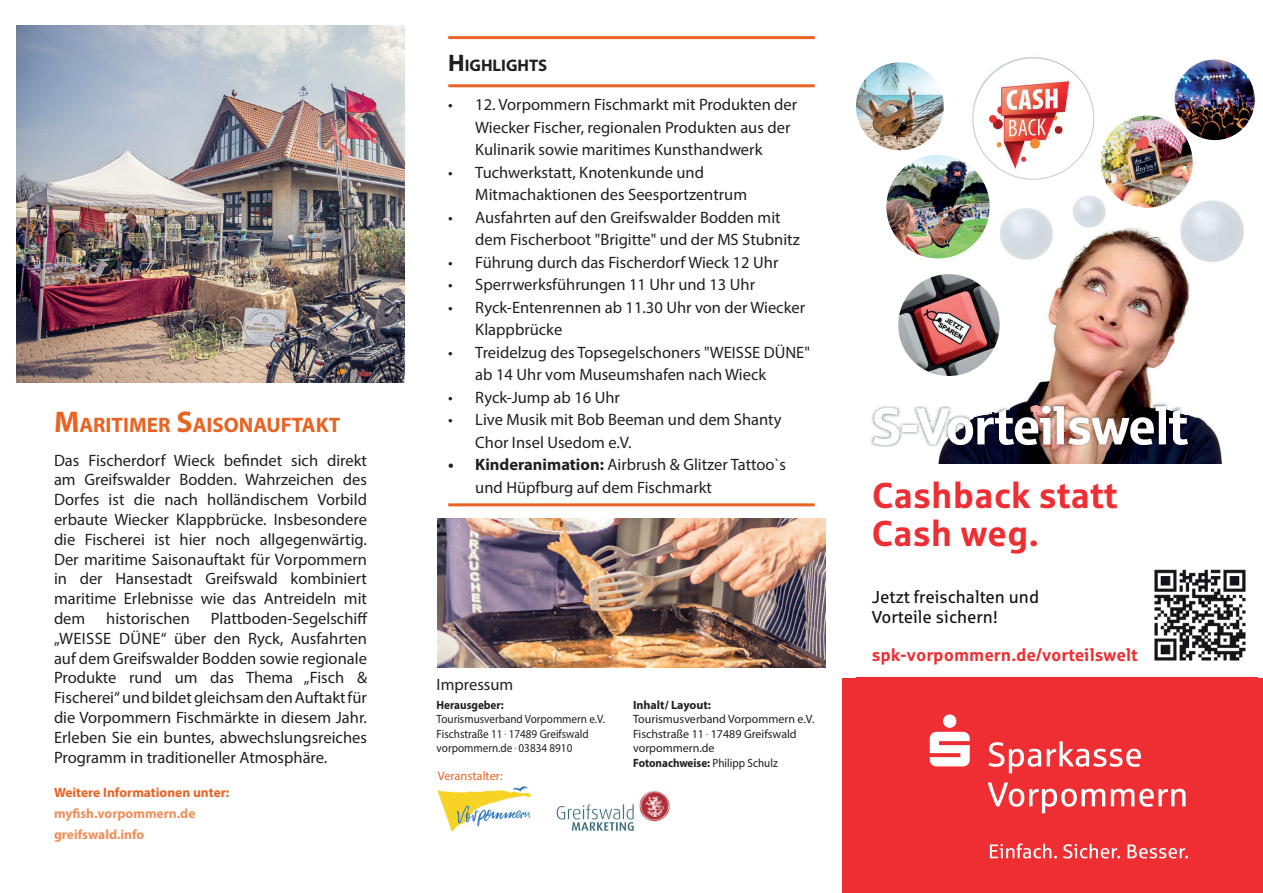
<style>
.page{position:relative;width:1263px;height:893px;background:#fff}
.page>*{position:absolute;margin:0;border:0;box-sizing:border-box;transform-origin:0 0}
.t1{font:700 66.45px "Sparkasse Head";color:#fff}
.t2{font:700 52.05px "Sparkasse Head";color:#fff}
.t3{font:700 36px/37.8px "Sparkasse Rg";color:#ee2e33}
.t4{font:700 21px "Myriad Pro";color:#e86424}
.t5{font:17.4px/19px "Sparkasse Rg";color:#151418}
.t6{font:700 17.4px "Sparkasse Rg";color:#ee2e33}
.t7{font:700 16.8px "Myriad Pro";color:#231f20}
.t8{font:16.5px/19.8px "Myriad Pro";color:#231f20}
.t9{font:700 13.5px/21px "Myriad Pro";color:#ef8f5a}
.t10{font:700 13.5px "Myriad Pro";color:#e86424}
.t11{font:12.45px "Myriad Pro";color:#e86424}
.t12{font:12px/14.4px "Myriad Pro";color:#231f20;scale:.93 1}
.t13{font:12px/14.4px "Myriad Pro";color:#231f20}
.t14{font:700 12px "Myriad Pro";color:#231f20;scale:.93 1}
.t15{font:700 12px "Myriad Pro";color:#231f20}
.s1{font-size:30px}
.s2{font-size:24px}
.s3{font-weight:700}
.s4{font-weight:400}
</style>
<div class="page">
<img style="left:17px;top:26px;width:387px;height:357px">
<hr style="left:448px;top:84px;width:367px;height:3px;background:#e86424">
<hr style="left:448px;top:36px;width:367px;height:3px;background:#e86424">
<img style="left:438px;top:787px;width:94px;height:45px">
<img style="left:438px;top:519px;width:387px;height:148px">
<hr style="left:448px;top:503px;width:367px;height:3px;background:#e86424">
<img style="left:556px;top:791px;width:114px;height:40px">
<div style="left:842px;top:677px;width:421px;height:216px;background:#ee2e33"></div>
<img style="left:856px;top:57px;width:399px;height:407px">
<img style="left:856px;top:62px;width:88px;height:88px;border-radius:44px">
<img style="left:1175px;top:60px;width:80px;height:80px;border-radius:40px">
<img style="left:973px;top:58px;width:121px;height:121px;border-radius:60px">
<img style="left:886px;top:155px;width:104px;height:103px;border-radius:52px">
<img style="left:1101px;top:116px;width:91px;height:92px;border-radius:46px">
<img style="left:898px;top:274px;width:102px;height:102px;border-radius:51px">
<img style="left:870px;top:388px;width:320px;height:64px">
<img style="left:1154px;top:569px;width:92px;height:92px">
<p class="t4" style="left:54px;top:412px;width:288px"><span class="s1">M</span>ARITIMER <span class="s1">S</span>AISONAUFTAKT</p>
<p class="t8" style="left:54px;top:450px;width:314px;text-align:justify">Das Fischerdorf Wieck befindet sich direkt am Greifswalder Bodden. Wahrzeichen des Dorfes ist die nach holländischem Vorbild erbaute Wiecker Klappbrücke. Insbesondere die Fischerei ist hier noch allgegenwärtig.<br>Der maritime Saisonauftakt für Vorpommern in der Hansestadt Greifswald kombiniert maritime Erlebnisse wie das Antreideln mit dem</p>
<p class="t8" style="left:54px;top:608px;width:315px;text-align:justify;text-indent:157px">Plattboden-Segelschiff „WEISSE DÜNE“ über den Ryck, Ausfahrten auf dem Greifswalder Bodden sowie regionale Produkte rund um das Thema „Fisch &amp; Fischerei“ und bildet gleichsam den Auftakt für die Vorpommern Fischmärkte in diesem Jahr.<br>Erleben Sie ein buntes, abwechslungsreiches Programm in traditioneller Atmosphäre.</p>
<p class="t10" style="left:54px;top:784px;width:177px">Weitere Informationen unter:</p>
<p class="t9" style="left:54px;top:802px;width:143px">myfish.vorpommern.de greifswald.info</p>
<p class="t8" style="left:106px;top:608px;width:85px">historischen</p>
<p class="t7" style="left:448px;top:54px;width:99px"><span class="s2">H</span> IGHLIGHTS</p>
<p class="t8" style="left:475px;top:93px;width:323px;line-height:22.5px;text-indent:-27px">• 12. Vorpommern Fischmarkt mit Produkten der<br>Wiecker Fischer, regionalen Produkten aus der<br>Kulinarik sowie maritimes Kunsthandwerk</p>
<p class="t8" style="left:475px;top:161px;width:273px;line-height:22.5px;text-indent:-27px">• Tuchwerkstatt, Knotenkunde und<br>Mitmachaktionen des Seesportzentrum</p>
<p class="t8" style="left:475px;top:206px;width:326px;line-height:22.5px;text-indent:-27px">• Ausfahrten auf den Greifswalder Bodden mit dem Fischerboot "Brigitte" und der MS Stubnitz</p>
<p class="t8" style="left:448px;top:252px;width:332px">• Führung durch das Fischerdorf Wieck 12 Uhr</p>
<p class="t8" style="left:448px;top:275px;width:308px">• Sperrwerksführungen 11 Uhr und 13 Uhr</p>
<p class="t8" style="left:475px;top:296px;width:331px;line-height:22.5px;text-indent:-27px">• Ryck-Entenrennen ab 11.30 Uhr von der Wiecker<br>Klappbrücke</p>
<p class="t8" style="left:475px;top:341px;width:336px;line-height:22.5px;text-indent:-27px">• Treidelzug des Topsegelschoners "WEISSE DÜNE" ab 14 Uhr vom Museumshafen nach Wieck</p>
<p class="t8" style="left:448px;top:387px;width:173px">• Ryck-Jump ab 16 Uhr</p>
<p class="t8" style="left:475px;top:408px;width:308px;line-height:22.5px;text-indent:-27px">• Live Musik mit Bob Beeman und dem Shanty<br>Chor Insel Usedom e.V.</p>
<p class="t8" style="left:475px;top:453px;width:312px;line-height:22.5px;text-indent:-27px"><span class="s3">• Kinderanimation:</span> Airbrush &amp; Glitzer Tattoo`s und Hüpfburg auf dem Fischmarkt</p>
<p class="t8" style="left:437px;top:674px;width:78px">Impressum</p>
<p class="t14" style="left:437px;top:697px;width:73px">Herausgeber:</p>
<p class="t12" style="left:437px;top:712px;width:183px">Tourismusverband Vorpommern e.V.<br>Fischstraße 11 . 17489 Greifswald vorpommern.de . 03834 8910</p>
<p class="t11" style="left:438px;top:768px;width:66px">Veranstalter:</p>
<p class="t15" style="left:633px;top:697px;width:79px">Inhalt/ Layout:</p>
<p class="t13" style="left:633px;top:712px;width:183px">Tourismusverband Vorpommern e.V.<br>Fischstraße 11 . 17489 Greifswald vorpommern.de</p>
<p class="t14" style="left:633px;top:755px;width:157px">Fotonachweise: <span class="s4">Philipp Schulz</span></p>
<h1 class="t1" style="left:874px;top:395px;width:285px">inspiriert.</h1>
<h3 class="t3" style="left:871px;top:480px;width:248px">Cashback statt<br>Cash weg.</h3>
<p class="t5" style="left:872px;top:588px;width:169px">Jetzt freischalten und<br>Vorteile sichern!</p>
<p class="t6" style="left:872px;top:648px;width:268px">spk-vorpommern.de/vorteilswelt</p>
<h2 class="t2" style="left:872px;top:406px;width:317px">S-Vorteilswelt</h2>
</div>
